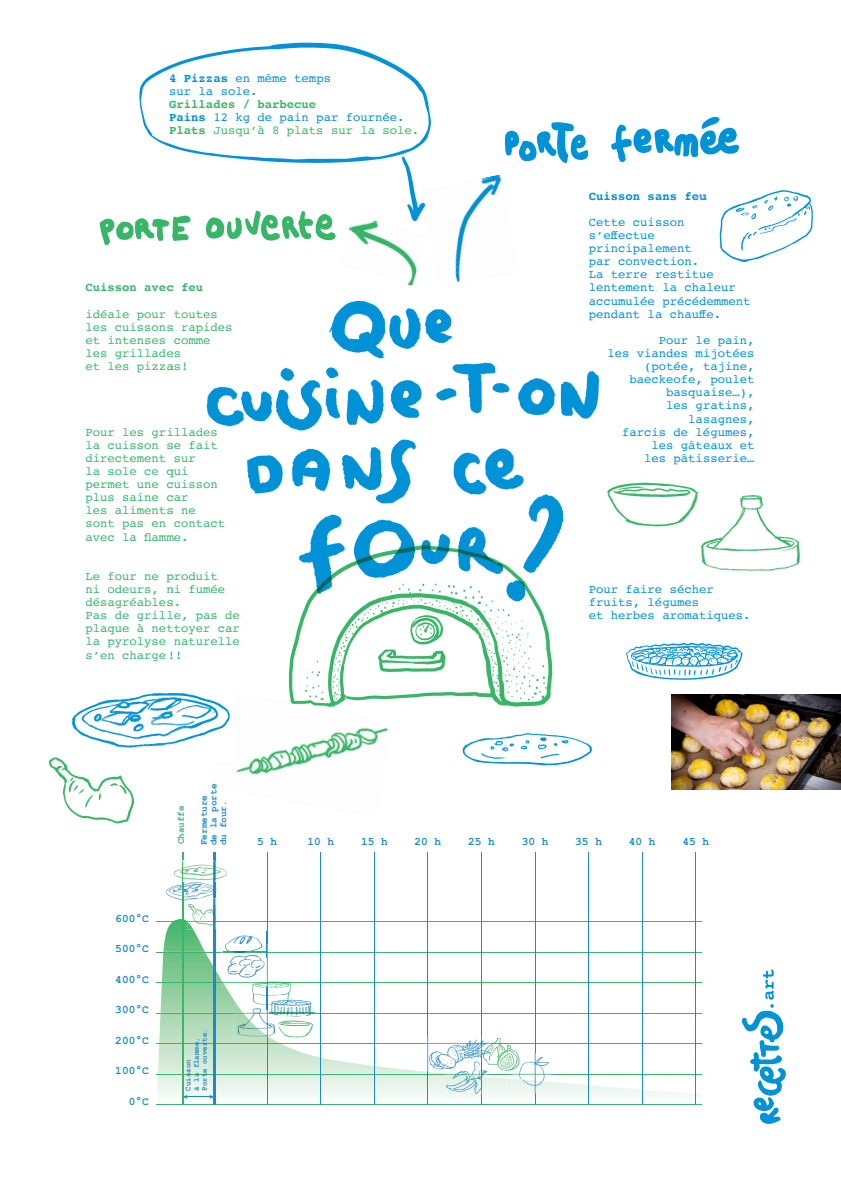
<style>
.page{position:relative;width:841px;height:1186px;background:#fff}
.page>*{position:absolute;margin:0;border:0;box-sizing:border-box;transform-origin:0 0}
.t1{font:12.25px/13.1px "Courier";color:#0091d6}
.t2{font:12.25px/13.1px "Courier";color:#39b667}
.t3{font:700 12.25px/13.1px "Courier";color:#39b667}
.t4{font:700 12.25px "Courier";color:#0091d6}
.t5{font:700 11.16px "Courier New";color:#1d8acb}
.t6{font:700 9.31px/9.7px "Courier New";color:#1d8acb}
.t7{font:700 9.31px "Courier New";color:#3ab668}
.t8{font:700 7.42px/8.2px "Courier New";color:#1d8acb}
.s1{font-weight:700}
.s2{color:#0091d6}
.s3{font-weight:400;color:#0091d6}
.s4{font-weight:400}
</style>
<div class="page">
<svg style="left:741px;top:969px;width:44px;height:155px"></svg>
<img style="left:288px;top:614px;width:265px;height:93px">
<svg style="left:157px;top:919px;width:544px;height:185px"></svg>
<hr style="left:156px;top:1012px;width:545px;height:1px;background:#3ab668">
<hr style="left:156px;top:982px;width:545px;height:1px;background:#3ab668">
<hr style="left:156px;top:952px;width:545px;height:1px;background:#3ab668">
<hr style="left:156px;top:921px;width:545px;height:1px;background:#3ab668">
<hr style="left:156px;top:1073px;width:545px;height:1px;background:#3ab668">
<hr style="left:156px;top:1043px;width:545px;height:1px;background:#3ab668">
<hr style="left:156px;top:1104px;width:545px;height:1px;background:#3ab668">
<hr style="left:320px;top:852px;width:1px;height:252px;background:#1d8acb">
<hr style="left:267px;top:852px;width:1px;height:252px;background:#1d8acb">
<hr style="left:374px;top:852px;width:1px;height:252px;background:#1d8acb">
<hr style="left:427px;top:852px;width:1px;height:252px;background:#1d8acb">
<hr style="left:481px;top:852px;width:1px;height:252px;background:#1d8acb">
<hr style="left:534px;top:852px;width:1px;height:252px;background:#1d8acb">
<hr style="left:588px;top:852px;width:1px;height:252px;background:#1d8acb">
<hr style="left:641px;top:852px;width:1px;height:252px;background:#1d8acb">
<hr style="left:695px;top:852px;width:1px;height:252px;background:#1d8acb">
<img style="left:165px;top:882px;width:52px;height:22px">
<img style="left:294px;top:995px;width:21px;height:21px">
<img style="left:294px;top:1012px;width:21px;height:1px">
<img style="left:294px;top:1016px;width:23px;height:24px">
<img style="left:221px;top:944px;width:46px;height:34px">
<img style="left:267px;top:957px;width:1px;height:21px">
<img style="left:224px;top:931px;width:43px;height:26px">
<img style="left:224px;top:952px;width:43px;height:1px">
<svg style="left:267px;top:944px;width:1px;height:13px"></svg>
<svg style="left:221px;top:978px;width:73px;height:62px"></svg>
<img style="left:426px;top:1037px;width:54px;height:34px">
<img style="left:426px;top:1043px;width:54px;height:1px">
<img style="left:427px;top:1037px;width:1px;height:34px">
<img style="left:444px;top:1071px;width:36px;height:2px">
<img style="left:444px;top:1073px;width:36px;height:21px">
<img style="left:444px;top:1058px;width:36px;height:13px">
<img style="left:490px;top:1035px;width:31px;height:37px">
<img style="left:490px;top:1043px;width:31px;height:1px">
<svg style="left:480px;top:1035px;width:10px;height:59px"></svg>
<img style="left:511px;top:1053px;width:39px;height:25px">
<img style="left:511px;top:1078px;width:39px;height:15px">
<img style="left:511px;top:1073px;width:39px;height:1px">
<img style="left:534px;top:1053px;width:1px;height:40px">
<img style="left:511px;top:1053px;width:10px;height:19px">
<hr style="left:213px;top:852px;width:2px;height:252px;background:#1d8acb">
<hr style="left:182px;top:852px;width:1px;height:252px;background:#3ab668">
<img style="left:215px;top:904px;width:3px;height:17px">
<svg style="left:215px;top:898px;width:2px;height:6px"></svg>
<img style="left:187px;top:898px;width:28px;height:23px">
<svg style="left:187px;top:921px;width:31px;height:8px"></svg>
<img style="left:183px;top:861px;width:44px;height:21px">
<svg style="left:173px;top:861px;width:10px;height:21px"></svg>
<svg style="left:183px;top:1094px;width:30px;height:5px"></svg>
<img style="left:236px;top:691px;width:157px;height:84px">
<img style="left:701px;top:495px;width:100px;height:76px">
<img style="left:711px;top:190px;width:102px;height:77px">
<img style="left:462px;top:733px;width:130px;height:33px">
<img style="left:649px;top:481px;width:61px;height:52px">
<img style="left:626px;top:642px;width:117px;height:38px">
<img style="left:206px;top:300px;width:443px;height:314px">
<img style="left:99px;top:218px;width:237px;height:28px">
<img style="left:504px;top:117px;width:236px;height:46px">
<img style="left:107px;top:42px;width:324px;height:185px">
<img style="left:71px;top:692px;width:159px;height:55px">
<img style="left:49px;top:744px;width:93px;height:80px">
<img style="left:420px;top:175px;width:81px;height:107px">
<img style="left:338px;top:214px;width:88px;height:72px">
<img style="left:671px;top:694px;width:168px;height:95px">
<p class="t1" style="left:169px;top:71px;width:163px"><span class="s1">4 Pizzas</span> en même temps sur la sole.</p>
<p class="t3" style="left:169px;top:97px;width:251px">Grillades / barbecue<br><span class="s2">Pains</span> <span class="s3">12 kg de pain par fournée.<br></span>Plats <span class="s4">Jusqu’à 8 plats sur la sole.</span></p>
<p class="t3" style="left:85px;top:280px;width:119px">Cuisson avec feu</p>
<p class="t2" style="left:85px;top:307px;width:149px">idéale pour toutes les cuissons rapides et intenses comme les grillades<br>et les pizzas!</p>
<p class="t2" style="left:85px;top:425px;width:141px">Pour les grillades la cuisson se fait directement sur<br>la sole ce qui permet une cuisson plus saine car<br>les aliments ne sont pas en contact avec la flamme.</p>
<p class="t2" style="left:85px;top:569px;width:156px">Le four ne produit<br>ni odeurs, ni fumée désagréables.<br>Pas de grille, pas de plaque à nettoyer car la pyrolyse naturelle s’en charge!!</p>
<p class="t4" style="left:588px;top:186px;width:119px">Cuisson sans feu</p>
<p class="t1" style="left:588px;top:215px;width:163px">Cette cuisson s’effectue principalement<br>par convection.<br>La terre restitue lentement la chaleur accumulée précédemment pendant la chauffe.</p>
<p class="t1" style="left:607px;top:333px;width:149px;text-align:right">Pour le pain,<br>les viandes mijotées (potée, tajine, baeckeofe, poulet basquaise…),<br>les gratins, lasagnes,<br>farcis de légumes, les gâteaux et<br>les pâtisserie…</p>
<p class="t1" style="left:588px;top:582px;width:163px">Pour faire sécher fruits, légumes<br>et herbes aromatiques.</p>
<p class="t5" style="left:115px;top:911px;width:35px">600°C</p>
<p class="t5" style="left:115px;top:942px;width:35px">500°C</p>
<p class="t5" style="left:115px;top:972px;width:35px">400°C</p>
<p class="t5" style="left:115px;top:1003px;width:35px">300°C</p>
<p class="t5" style="left:115px;top:1033px;width:35px">200°C</p>
<p class="t5" style="left:115px;top:1064px;width:35px">100°C</p>
<p class="t5" style="left:129px;top:1094px;width:22px">0°C</p>
<p class="t7" style="left:175px;top:844px;width:41px;rotate:-90deg">Chauffe</p>
<p class="t6" style="left:199px;top:845px;width:63px;rotate:-90deg">Fermeture de la porte du four.</p>
<p class="t8" style="left:184px;top:1090px;width:64px;rotate:-90deg">Cuisson<br>à la flamme,<br>Porte ouverte.</p>
<p class="t5" style="left:257px;top:834px;width:22px">5 h</p>
<p class="t5" style="left:307px;top:834px;width:28px">10 h</p>
<p class="t5" style="left:361px;top:834px;width:28px">15 h</p>
<p class="t5" style="left:414px;top:835px;width:28px">20 h</p>
<p class="t5" style="left:468px;top:834px;width:28px">25 h</p>
<p class="t5" style="left:521px;top:834px;width:28px">30 h</p>
<p class="t5" style="left:575px;top:834px;width:28px">35 h</p>
<p class="t5" style="left:628px;top:834px;width:28px">40 h</p>
<p class="t5" style="left:682px;top:834px;width:28px">45 h</p>
</div>
